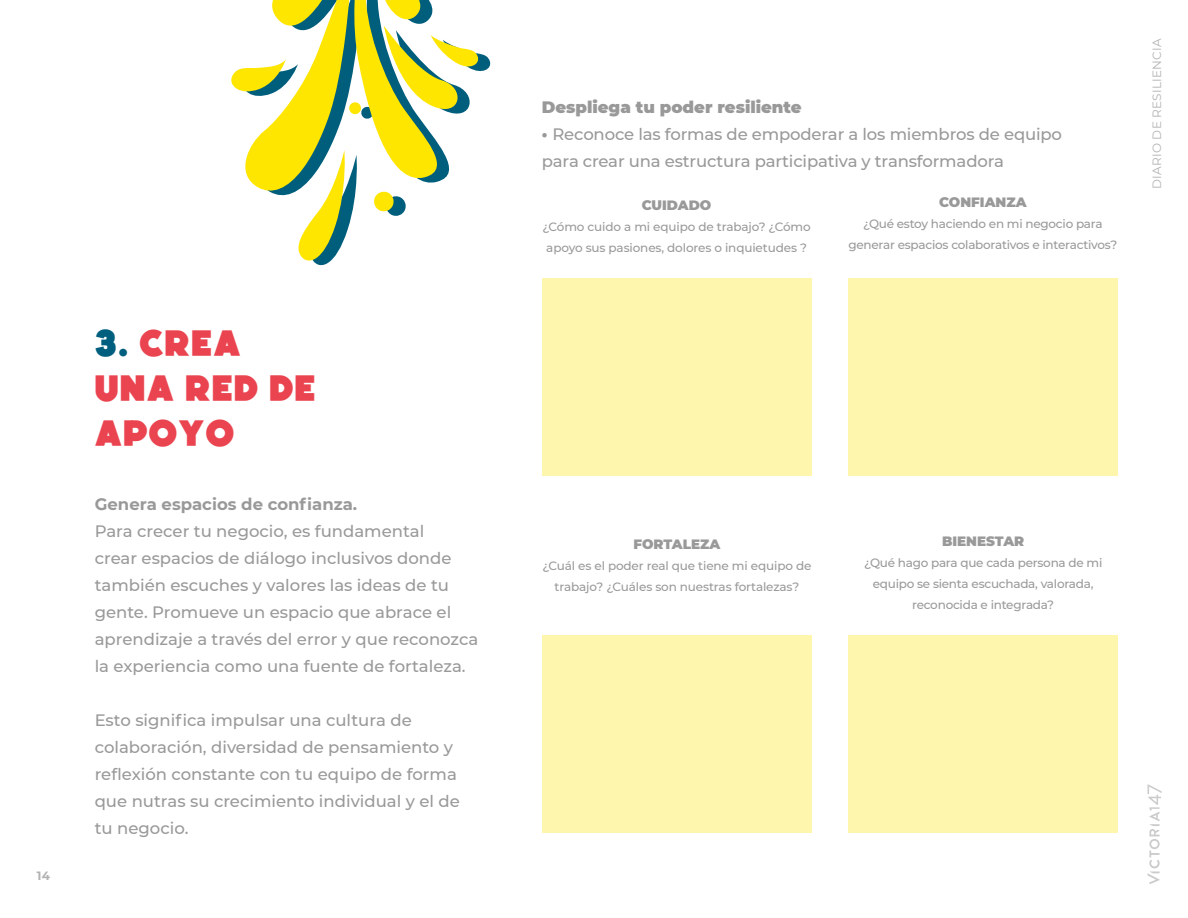
<style>
.page{position:relative;width:1188px;height:918px;background:#fff}
.page>*{position:absolute;margin:0;border:0;box-sizing:border-box;transform-origin:0 0}
.t1{font:37.5px/45px "Boldfinger";letter-spacing:.03em;color:#ea4450}
.t2{font:500 16.5px/27px "Montserrat";color:#999}
.t3{font:700 16.5px "Montserrat";color:#999}
.t4{font:900 13.5px "Montserrat";color:#999}
.t5{font:500 12px/21px "Montserrat";letter-spacing:-.02em;color:#999;text-align:center}
.t6{font:12px "Montserrat";letter-spacing:.02em;color:#b3b3b3}
.t7{font:700 12px "Montserrat";color:#b3b3b3}
.s1{color:#005f7e}
.s2{font-weight:900}
</style>
<div class="page">
<svg style="left:1147px;top:785px;width:15px;height:99px"></svg>
<svg style="left:231px;top:0;width:260px;height:266px"></svg>
<div style="left:848px;top:278px;width:269px;height:197px;background:#fff6ae"></div>
<div style="left:542px;top:278px;width:269px;height:197px;background:#fff6ae"></div>
<div style="left:848px;top:635px;width:269px;height:198px;background:#fff6ae"></div>
<div style="left:542px;top:635px;width:269px;height:198px;background:#fff6ae"></div>
<p class="t7" style="left:37px;top:867px;width:15px">14</p>
<h1 class="t1" style="left:95px;top:319px;width:223px"><span class="s1">3.</span> CREA<br>UNA RED DE<br>APOYO</h1>
<p class="t3" style="left:95px;top:493px;width:264px">Genera espacios de confianza.</p>
<p class="t2" style="left:95px;top:517px;width:385px">Para crecer tu negocio, es fundamental<br>crear espacios de diálogo inclusivos donde también escuches y valores las ideas de tu gente. Promueve un espacio que abrace el aprendizaje a través del error y que reconozca la experiencia como una fuente de fortaleza.</p>
<p class="t2" style="left:95px;top:706px;width:367px">Esto significa impulsar una cultura de colaboración, diversidad de pensamiento y reflexión constante con tu equipo de forma que nutras su crecimiento individual y el de tu negocio.</p>
<p class="t2" style="left:542px;top:93px;width:522px"><span class="s2">Despliega tu poder resiliente<br>·</span> Reconoce las formas de empoderar a los miembros de equipo para crear una estructura participativa y transformadora</p>
<p class="t4" style="left:642px;top:195px;width:71px">CUIDADO</p>
<p class="t5" style="left:542px;top:215px;width:270px">¿Cómo cuido a mi equipo de trabajo? ¿Cómo apoyo sus pasiones, dolores o inquietudes ?</p>
<p class="t4" style="left:939px;top:192px;width:89px">CONFIANZA</p>
<p class="t5" style="left:848px;top:213px;width:270px">¿Qué estoy haciendo en mi negocio para generar espacios colaborativos e interactivos?</p>
<p class="t6" style="left:1149px;top:189px;width:152px;rotate:-90deg">DIARIO DE RESILIENCIA</p>
<p class="t4" style="left:634px;top:534px;width:88px">FORTALEZA</p>
<p class="t5" style="left:542px;top:555px;width:271px">¿Cuál es el poder real que tiene mi equipo de trabajo? ¿Cuáles son nuestras fortalezas?</p>
<p class="t4" style="left:942px;top:531px;width:84px">BIENESTAR</p>
<p class="t5" style="left:864px;top:552px;width:240px">¿Qué hago para que cada persona de mi equipo se sienta escuchada, valorada, reconocida e integrada?</p>
</div>
